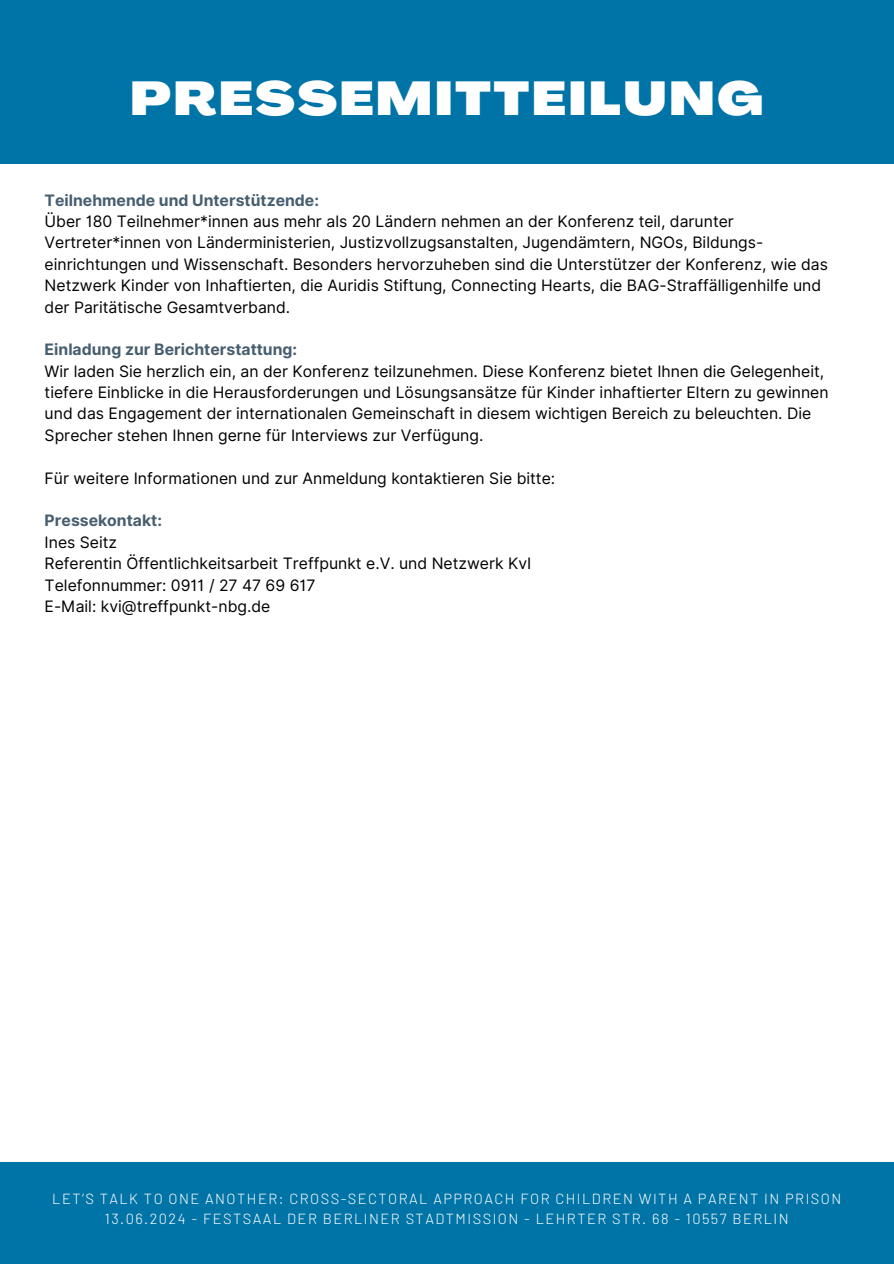
<style>
.page{position:relative;width:894px;height:1264px;background:#fff}
.page>*{position:absolute;margin:0;border:0;box-sizing:border-box;transform-origin:0 0}
.t1{font:900 expanded 46.65px "Agrandir";letter-spacing:.05em;color:#fff}
.t2{font:15.75px/21.3px "Inter";color:#000}
.t3{font:700 15.75px "Inter";color:#475e6f}
.t4{font:300 14.55px/19.6px "Barlow";letter-spacing:.1em;color:#fff;text-align:center}
</style>
<div class="page">
<div style="left:0;top:0;width:893px;height:164px;background:#0074a6"></div>
<div style="left:0;top:1161px;width:893px;height:102px;background:#0074a6"></div>
<p class="t1" style="left:130px;top:80px;width:635px">PRESSEMITTEILUNG</p>
<p class="t3" style="left:45px;top:190px;width:276px">Teilnehmende und Unterstützende:</p>
<p class="t2" style="left:45px;top:211px;width:784px">Über 180 Teilnehmer*innen aus mehr als 20 Ländern nehmen an der Konferenz teil, darunter Vertreter*innen von Länderministerien, Justizvollzugsanstalten, Jugendämtern, NGOs, Bildungs&shy;einrichtungen und Wissenschaft. Besonders hervorzuheben sind die Unterstützer der Konferenz, wie das Netzwerk Kinder von Inhaftierten, die Auridis Stiftung, Connecting Hearts, die BAG-Straffälligenhilfe und der Paritätische Gesamtverband.</p>
<p class="t3" style="left:45px;top:340px;width:254px">Einladung zur Berichterstattung:</p>
<p class="t2" style="left:45px;top:360px;width:785px">Wir laden Sie herzlich ein, an der Konferenz teilzunehmen. Diese Konferenz bietet Ihnen die Gelegenheit, tiefere Einblicke in die Herausforderungen und Lösungsansätze für Kinder inhaftierter Eltern zu gewinnen und das Engagement der internationalen Gemeinschaft in diesem wichtigen Bereich zu beleuchten. Die Sprecher stehen Ihnen gerne für Interviews zur Verfügung.</p>
<p class="t2" style="left:45px;top:467px;width:512px">Für weitere Informationen und zur Anmeldung kontaktieren Sie bitte:</p>
<p class="t3" style="left:45px;top:511px;width:119px">Pressekontakt:</p>
<p class="t2" style="left:45px;top:531px;width:74px">Ines Seitz</p>
<p class="t2" style="left:45px;top:553px;width:488px">Referentin Öffentlichkeitsarbeit Treffpunkt e.V. und Netzwerk KvI</p>
<p class="t2" style="left:45px;top:574px;width:272px">Telefonnummer: 0911 / 27 47 69 617</p>
<p class="t2" style="left:45px;top:595px;width:227px">E-Mail: kvi@treffpunkt-nbg.de</p>
<h2 class="t4" style="left:52px;top:1188px;width:790px">LET’S TALK TO ONE ANOTHER: CROSS-SECTORAL APPROACH FOR CHILDREN WITH A PARENT IN PRISON<br>13.06.2024 - FESTSAAL DER BERLINER STADTMISSION - LEHRTER STR. 68 - 10557 BERLIN</h2>
</div>
